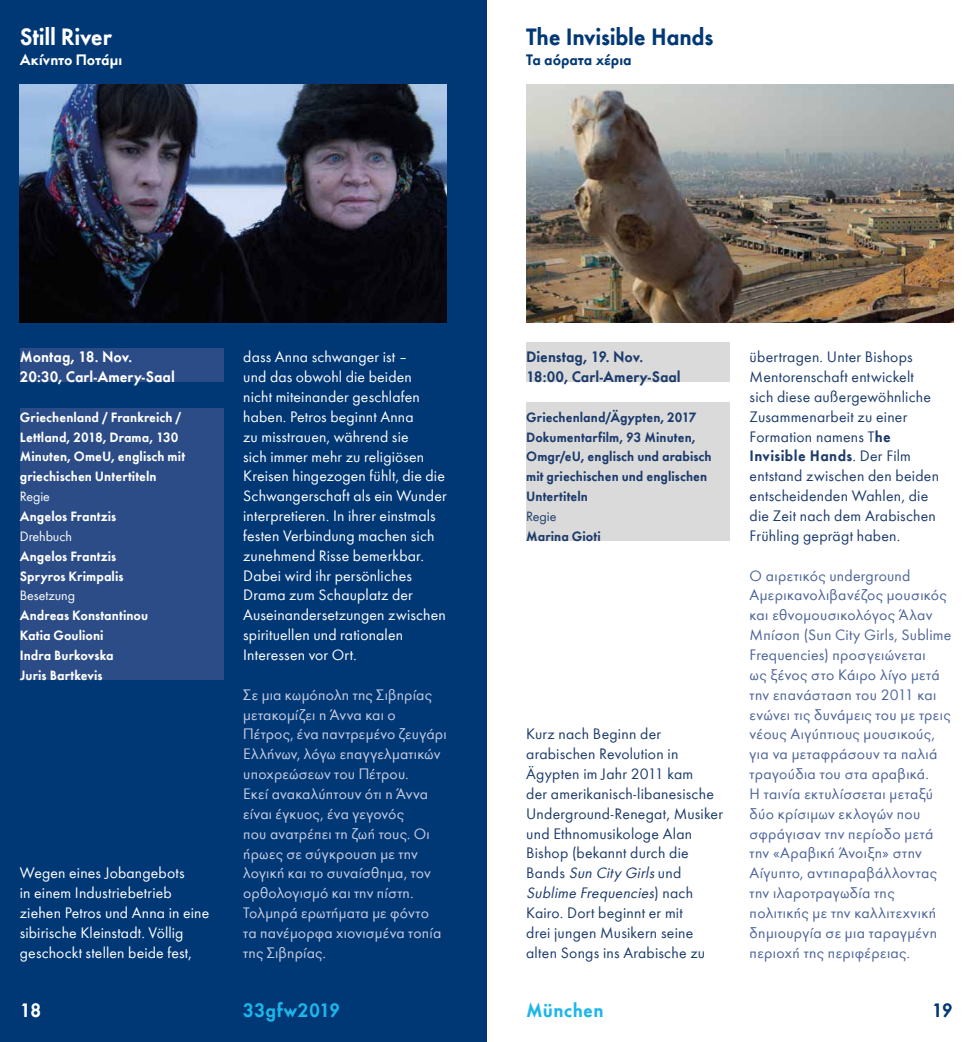
<style>
.page{position:relative;width:973px;height:1042px;background:#fff}
.page>*{position:absolute;margin:0;border:0;box-sizing:border-box;transform-origin:0 0}
.t1{font:600 24.5px "Futura Greek";letter-spacing:-.02em;color:#003875}
.t2{font:600 24.5px "Futura Greek";letter-spacing:-.015em;color:#fff}
.t3{font:600 20.12px "Futura Greek";letter-spacing:.005em;color:#1db6eb}
.t4{font:600 20.12px "Futura Greek";color:#fff}
.t5{font:600 20.12px "Futura Greek";color:#003875}
.t6{font:15.75px/19.8px "Futura Greek";letter-spacing:.01em;color:#fff}
.t7{font:15.75px/19.8px "Futura Greek";letter-spacing:.015em;color:#1c3b6b}
.t8{font:15.75px/19.8px "Futura Greek";letter-spacing:.02em;color:#4d6499}
.t9{font:15.75px/19.8px "Futura Greek";letter-spacing:.01em;color:#c8cce2}
.t10{font:600 15.75px/19.8px "Futura Greek";letter-spacing:-.005em;color:#fff}
.t11{font:600 15.75px/19.8px "Futura Greek";letter-spacing:-.005em;color:#1c3b6b}
.t12{font:600 15.75px "Futura Greek";letter-spacing:-.005em;color:#003875}
.t13{font:600 14px/19.8px "Futura Greek";color:#fff}
.t14{font:600 14px/19.8px "Futura Greek";color:#1c3b6b}
.t15{font:14px "Futura Greek";letter-spacing:-.005em;color:#fff}
.t16{font:14px "Futura Greek";letter-spacing:-.005em;color:#1c3b6b}
.s1{font-style:italic}
.s2{font-weight:600}
</style>
<div class="page">
<div style="left:0;top:0;width:486px;height:1042px;background:#003875"></div>
<div style="left:20px;top:349px;width:203px;height:33px;background:#2b4c86"></div>
<div style="left:20px;top:409px;width:203px;height:271px;background:#2b4c86"></div>
<div style="left:526px;top:342px;width:203px;height:40px;background:#dadada"></div>
<div style="left:526px;top:402px;width:203px;height:139px;background:#dadada"></div>
<img style="left:20px;top:84px;width:426px;height:238px">
<img style="left:526px;top:84px;width:426px;height:238px">
<h1 class="t2" style="left:20px;top:22px;width:94px">Still River</h1>
<p class="t10" style="left:20px;top:49px;width:104px">Ακίνητο Ποτάμι</p>
<h1 class="t1" style="left:526px;top:22px;width:189px">The Invisible Hands</h1>
<p class="t12" style="left:526px;top:50px;width:107px">Τα αόρατα χέρια</p>
<p class="t10" style="left:20px;top:347px;width:156px">Montag, 18. Nov.<br>20:30, Carl-Amery-Saal</p>
<p class="t13" style="left:20px;top:407px;width:167px">Griechenland / Frankreich /<br>Lettland, 2018, Drama, 130<br>Minuten, OmeU, englisch mit griechischen Untertiteln</p>
<p class="t15" style="left:20px;top:489px;width:32px">Regie</p>
<p class="t13" style="left:20px;top:506px;width:98px">Angelos Frantzis</p>
<p class="t15" style="left:20px;top:529px;width:54px">Drehbuch</p>
<p class="t13" style="left:20px;top:546px;width:105px">Angelos Frantzis<br>Spryros Krimpalis</p>
<p class="t15" style="left:20px;top:588px;width:57px">Besetzung</p>
<p class="t13" style="left:20px;top:605px;width:130px">Andreas Konstantinou<br>Katia Goulioni<br>Indra Burkovska<br>Juris Bartkevis</p>
<p class="t6" style="left:20px;top:863px;width:191px">Wegen eines Jobangebots<br>in einem Industriebetrieb ziehen Petros und Anna in eine sibirische Kleinstadt. Völlig geschockt stellen beide fest,</p>
<p class="t6" style="left:243px;top:348px;width:205px">dass Anna schwanger ist –<br>und das obwohl die beiden<br>nicht miteinander geschlafen haben. Petros beginnt Anna<br>zu misstrauen, während sie<br>sich immer mehr zu religiösen<br>Kreisen hingezogen fühlt, die die<br>Schwangerschaft als ein Wunder interpretieren. In ihrer einstmals festen Verbindung machen sich zunehmend Risse bemerkbar.<br>Dabei wird ihr persönliches<br>Drama zum Schauplatz der<br>Auseinandersetzungen zwischen spirituellen und rationalen<br>Interessen vor Ort.</p>
<p class="t9" style="left:243px;top:685px;width:205px">Σε μια κωμόπολη της Σιβηρίας μετακομίζει η Άννα και ο<br>Πέτρος, ένα παντρεμένο ζευγάρι<br>Ελλήνων, λόγω επαγγελματικών υποχρεώσεων του Πέτρου.<br>Εκεί ανακαλύπτουν ότι η Άννα είναι έγκυος, ένα γεγονός<br>που ανατρέπει τη ζωή τους. Οι ήρωες σε σύγκρουση με την λογική και το συναίσθημα, τον ορθολογισμό και την πίστη.<br>Τολμηρά ερωτήματα με φόντο<br>τα πανέμορφα χιονισμένα τοπία της Σιβηρίας.</p>
<p class="t11" style="left:526px;top:347px;width:156px">Dienstag, 19. Nov.<br>18:00, Carl-Amery-Saal</p>
<p class="t14" style="left:526px;top:407px;width:187px">Griechenland/Ägypten, 2017<br>Dokumentarfilm, 93 Minuten,<br>Omgr/eU, englisch und arabisch mit griechischen und englischen<br>Untertiteln</p>
<p class="t16" style="left:526px;top:509px;width:32px">Regie</p>
<p class="t14" style="left:526px;top:526px;width:76px">Marina Gioti</p>
<p class="t7" style="left:526px;top:724px;width:198px">Kurz nach Beginn der arabischen Revolution in<br>Ägypten im Jahr 2011 kam<br>der amerikanisch-libanesische<br>Underground-Renegat, Musiker und Ethnomusikologe Alan<br>Bishop (bekannt durch die<br>Bands <span class="s1">Sun City Girls</span> und<br><span class="s1">Sublime Frequencies</span>) nach<br>Kairo. Dort beginnt er mit<br>drei jungen Musikern seine alten Songs ins Arabische zu</p>
<p class="t7" style="left:749px;top:347px;width:191px">übertragen. Unter Bishops<br>Mentorenschaft entwickelt sich diese außergewöhnliche<br>Zusammenarbeit zu einer<br>Formation namens T<span class="s2">he<br>Invisible Hands</span>. Der Film entstand zwischen den beiden entscheidenden Wahlen, die die Zeit nach dem Arabischen<br>Frühling geprägt haben.</p>
<p class="t8" style="left:749px;top:566px;width:203px">Ο αιρετικός underground<br>Αμερικανολιβανέζος μουσικός και εθνομουσικολόγος Άλαν<br>Μπίσοπ (Sun City Girls, Sublime<br>Frequencies) προσγειώνεται<br>ως ξένος στο Κάιρο λίγο μετά την επανάσταση του 2011 και ενώνει τις δυνάμεις του με τρεις νέους Αιγύπτιους μουσικούς, για να μεταφράσουν τα παλιά τραγούδια του στα αραβικά.<br>H ταινία εκτυλίσσεται μεταξύ δύο κρίσιμων εκλογών που σφράγισαν την περίοδο μετά την «Αραβική Άνοιξη» στην<br>Αίγυπτο, αντιπαραβάλλοντας την ιλαροτραγωδία της πολιτικής με την καλλιτεχνική δημιουργία σε μια ταραγμένη περιοχή της περιφέρειας.</p>
<p class="t4" style="left:20px;top:999px;width:23px">18</p>
<p class="t3" style="left:243px;top:999px;width:99px">33gfw2019</p>
<p class="t3" style="left:526px;top:999px;width:79px">München</p>
<p class="t5" style="left:931px;top:999px;width:23px">19</p>
</div>
